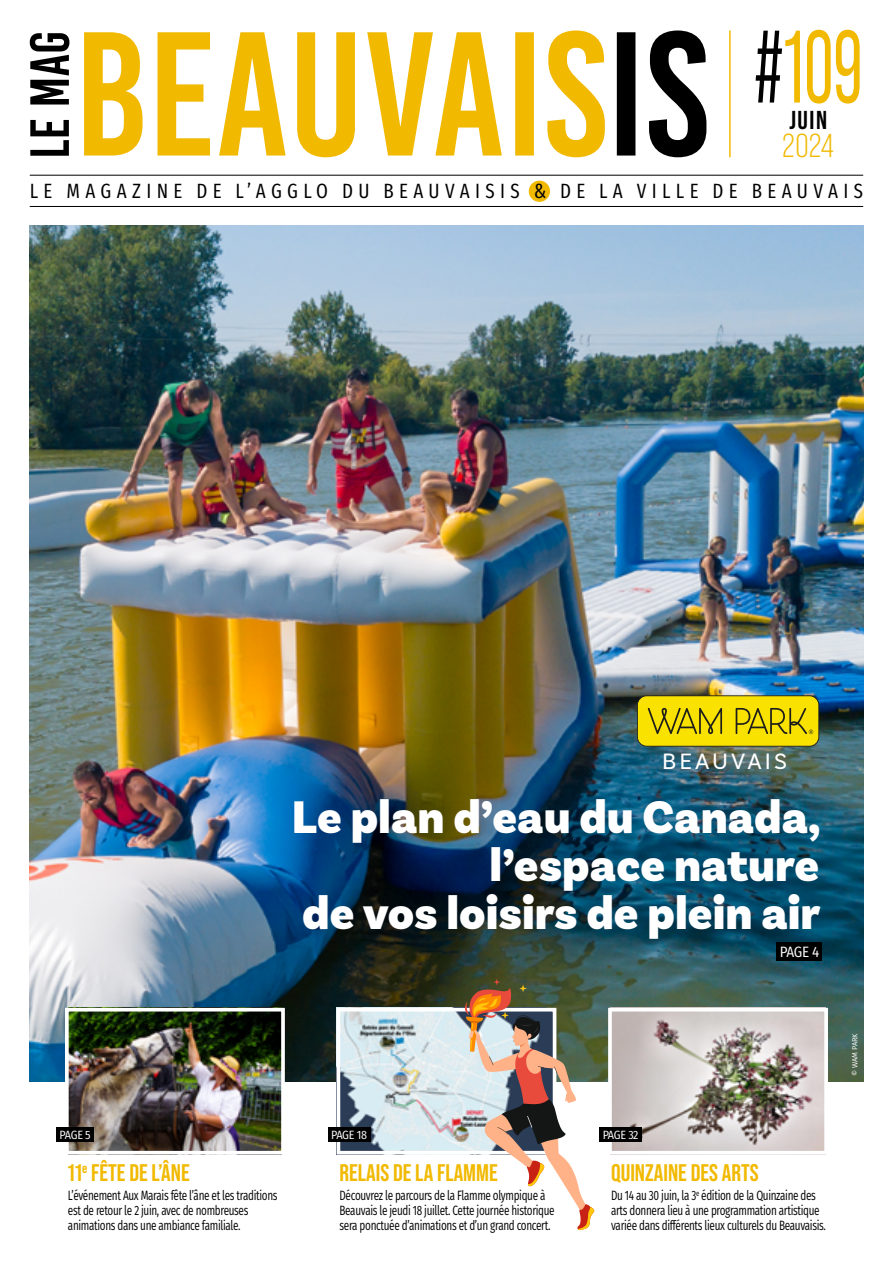
<style>
.page{position:relative;width:893px;height:1263px;background:#fff}
.page>*{position:absolute;margin:0;border:0;box-sizing:border-box;transform-origin:0 0}
.t1{font:102.6px "Bebas Neue Pro";color:#f1b900;scale:.72 1}
.t2{font:900 48px/48px "Basic Sans";color:#fff;text-align:right}
.t3{font:33.15px "Bebas Neue Pro";color:#f1b900}
.t4{font:700 25.95px "Bebas Neue Pro";color:#000}
.t5{font:700 24px "Bebas Neue Pro";color:#f1b900}
.t6{font:23.4px "Basic Sans";letter-spacing:.13em;color:#fff}
.t7{font:20.7px "Fira Sans Compressed";letter-spacing:.26em;color:#000}
.t8{font:15px "Fira Sans Condensed";color:#fff}
.t9{font:13.5px/15px "Fira Sans Condensed";letter-spacing:-.03em;color:#000;scale:.82 1}
.t10{font:12px "Fira Sans Condensed";letter-spacing:-.03em;color:#fff}
.t11{font:7.5px "Fira Sans";letter-spacing:-.01em;color:#fff}
.s1{color:#000}
</style>
<div class="page">
<div style="left:529px;top:181px;width:21px;height:21px;background:#f1b900;border-radius:50%"></div>
<img style="left:30px;top:225px;width:833px;height:856px">
<svg style="left:84px;top:31px;width:521px;height:126px"></svg>
<svg style="left:30px;top:33px;width:39px;height:123px"></svg>
<hr style="left:729px;top:31px;width:2px;height:126px;background:#f1b900">
<hr style="left:30px;top:206px;width:833px;height:1px;background:#000">
<hr style="left:30px;top:175px;width:833px;height:1px;background:#000">
<svg style="left:617px;top:31px;width:89px;height:126px"></svg>
<div style="left:776px;top:943px;width:46px;height:18px;background:#000"></div>
<svg style="left:637px;top:695px;width:182px;height:52px;background:#d7c305"></svg>
<img style="left:613px;top:1013px;width:210px;height:136px">
<div style="left:608px;top:1008px;width:220px;height:146px;border:4px solid #fff"></div>
<img style="left:342px;top:1013px;width:123px;height:136px">
<div style="left:337px;top:1008px;width:219px;height:146px;border:4px solid #fff"></div>
<div style="left:328px;top:1127px;width:42px;height:15px;background:#000"></div>
<img style="left:70px;top:1013px;width:210px;height:136px">
<div style="left:65px;top:1008px;width:220px;height:146px;border:4px solid #fff"></div>
<div style="left:57px;top:1127px;width:37px;height:15px;background:#000"></div>
<div style="left:600px;top:1127px;width:42px;height:15px;background:#000"></div>
<svg style="left:465px;top:979px;width:129px;height:251px"></svg>
<h1 class="t1" style="left:754px;top:9px;width:152px"><span class="s1">#</span>109</h1>
<h3 class="t4" style="left:789px;top:106px;width:39px">JUIN</h3>
<h3 class="t3" style="left:782px;top:127px;width:53px">2024</h3>
<h3 class="t7" style="left:30px;top:175px;width:835px">LE MAGAZINE DE L’AGGLO DU BEAUVAISIS &amp; DE LA VILLE DE BEAUVAIS</h3>
<h3 class="t6" style="left:662px;top:747px;width:126px">BEAUVAIS</h3>
<h2 class="t2" style="left:292px;top:794px;width:530px">Le plan d’eau du Canada, l’espace nature<br>de vos loisirs de plein air</h2>
<p class="t8" style="left:780px;top:940px;width:41px">PAGE 4</p>
<p class="t10" style="left:60px;top:1125px;width:33px">PAGE 5</p>
<p class="t10" style="left:603px;top:1125px;width:37px">PAGE 32</p>
<p class="t10" style="left:331px;top:1125px;width:37px">PAGE 18</p>
<h3 class="t5" style="left:68px;top:1159px;width:123px">11<sup>e</sup> FÊTE DE L’ÂNE</h3>
<p class="t9" style="left:68px;top:1188px;width:257px">L’événement Aux Marais fête l’âne et les traditions est de retour le 2 juin, avec de nombreuses animations dans une ambiance familiale.</p>
<h3 class="t5" style="left:340px;top:1159px;width:160px">RELAIS DE LA FLAMME</h3>
<p class="t9" style="left:340px;top:1188px;width:264px">Découvrez le parcours de la Flamme olympique à<br>Beauvais le jeudi 18 juillet. Cette journée historique sera ponctuée d’animations et d’un grand concert.</p>
<h3 class="t5" style="left:611px;top:1159px;width:149px">QUINZAINE DES ARTS</h3>
<p class="t9" style="left:611px;top:1188px;width:263px">Du 14 au 30 juin, la 3<sup>e</sup> édition de la Quinzaine des arts donnera lieu à une programmation artistique variée dans différents lieux culturels du Beauvaisis.</p>
<p class="t11" style="left:849px;top:1076px;width:44px;rotate:-90deg">© WAM PARK</p>
</div>
